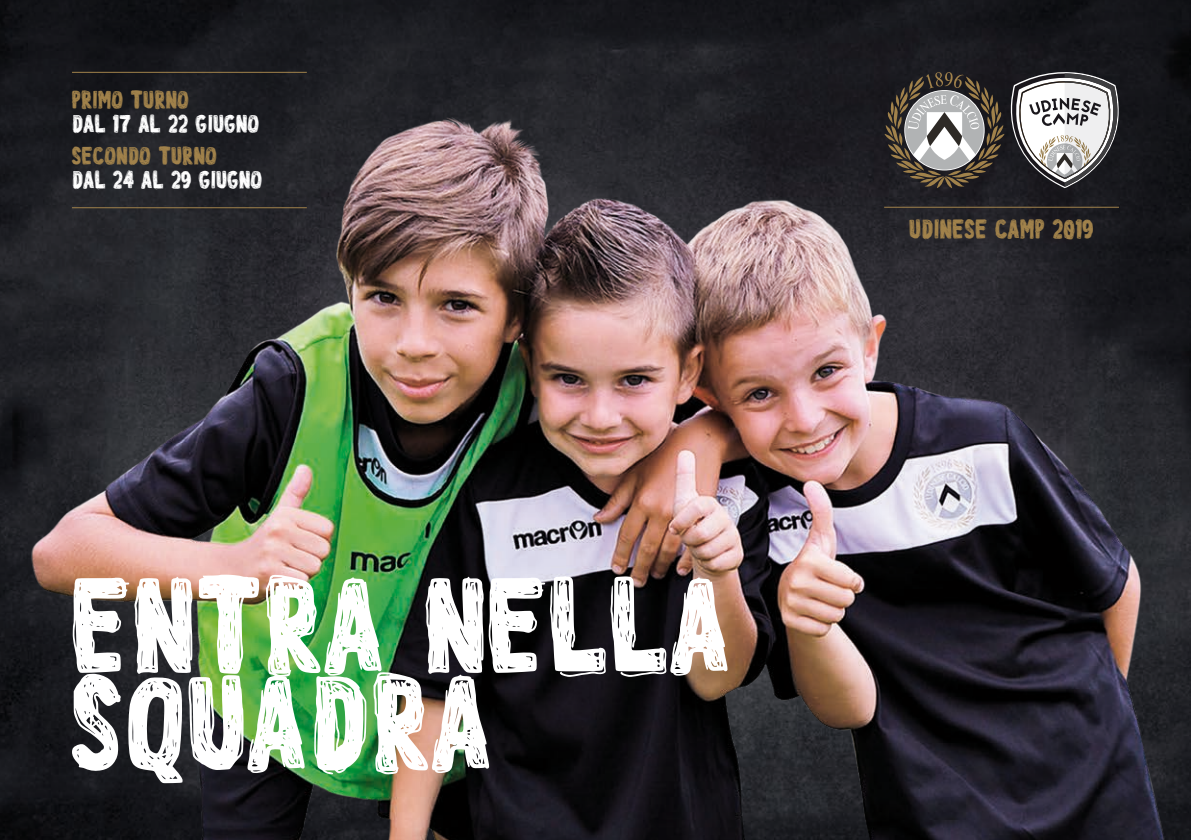
<style>
.page{position:relative;width:1191px;height:840px;background:#fff}
.page>*{position:absolute;margin:0;border:0;box-sizing:border-box;transform-origin:0 0}
.t1{font:129.6px/97.2px "License Pl 8";color:#fff}
.t2{font:26px "License Pl 8";color:#a1824b}
.t3{font:24px "License Pl 8";color:#fff}
.t4{font:24px "License Pl 8";color:#a1824b}
</style>
<div class="page">
<img style="left:0;top:0;width:1191px;height:43px">
<img style="left:0;top:43px;width:1191px;height:796px">
<hr style="left:884px;top:207px;width:235px;height:1px;background:#a1824b">
<hr style="left:72px;top:72px;width:235px;height:1px;background:#a1824b">
<hr style="left:72px;top:207px;width:235px;height:1px;background:#a1824b">
<svg style="left:884px;top:56px;width:250px;height:132px"></svg>
<p class="t4" style="left:72px;top:89px;width:119px">PRIMO TURNO</p>
<p class="t3" style="left:72px;top:113px;width:189px">DAL 17 AL 22 GIUGNO</p>
<p class="t4" style="left:72px;top:145px;width:147px">SECONDO TURNO</p>
<p class="t3" style="left:72px;top:169px;width:192px">DAL 24 AL 29 GIUGNO</p>
<h1 class="t1" style="left:72px;top:581px;width:661px">ENTRA NELLA<br>SQUADRA</h1>
<p class="t2" style="left:909px;top:217px;width:186px">UDINESE CAMP 2019</p>
</div>
